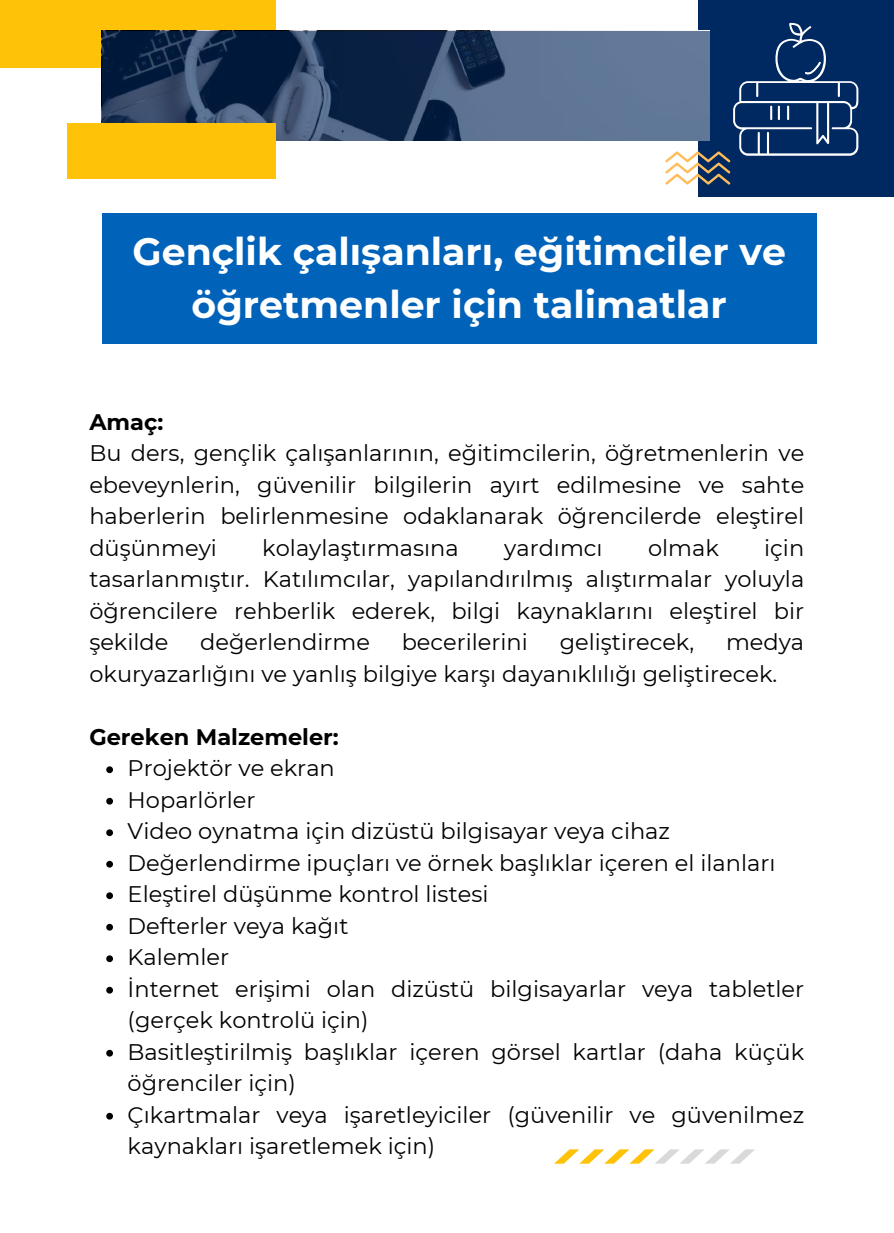
<style>
.page{position:relative;width:894px;height:1233px;background:#fff}
.page>*{position:absolute;margin:0;border:0;box-sizing:border-box;transform-origin:0 0}
.t1{font:700 37.8px/52.8px "Montserrat";color:#fff;text-align:center}
.t2{font:22.5px/31.5px "Montserrat";color:#000;text-align:justify}
.t3{font:700 22.5px "Montserrat";color:#000}
</style>
<div class="page">
<div style="left:697px;top:0;width:196px;height:197px;background:#002961"></div>
<div style="left:0;top:0;width:276px;height:68px;background:#fec209"></div>
<svg style="left:554px;top:1149px;width:200px;height:15px"></svg>
<svg style="left:102px;top:31px;width:563px;height:109px"></svg>
<div style="left:67px;top:124px;width:209px;height:55px;background:#fec209"></div>
<svg style="left:665px;top:23px;width:193px;height:162px"></svg>
<div style="left:102px;top:213px;width:714px;height:131px;background:#0062b9"></div>
<svg style="left:106px;top:766px;width:7px;height:7px"></svg>
<svg style="left:106px;top:798px;width:7px;height:7px"></svg>
<svg style="left:106px;top:829px;width:7px;height:7px"></svg>
<svg style="left:106px;top:861px;width:7px;height:7px"></svg>
<svg style="left:106px;top:892px;width:7px;height:7px"></svg>
<svg style="left:106px;top:924px;width:7px;height:7px"></svg>
<svg style="left:106px;top:955px;width:7px;height:7px"></svg>
<svg style="left:106px;top:987px;width:7px;height:7px"></svg>
<svg style="left:106px;top:1050px;width:7px;height:7px"></svg>
<svg style="left:106px;top:1113px;width:7px;height:7px"></svg>
<h1 class="t1" style="left:133px;top:225px;width:654px">Gençlik çalışanları, eğitimciler ve öğretmenler için talimatlar</h1>
<p class="t3" style="left:89px;top:408px;width:75px">Amaç:</p>
<p class="t2" style="left:89px;top:438px;width:716px">Bu ders, gençlik çalışanlarının, eğitimcilerin, öğretmenlerin ve ebeveynlerin, güvenilir bilgilerin ayırt edilmesine ve sahte haberlerin belirlenmesine odaklanarak öğrencilerde eleştirel düşünmeyi</p>
<p class="t2" style="left:89px;top:532px;width:716px;text-indent:674px">için tasarlanmıştır. Katılımcılar, yapılandırılmış alıştırmalar yoluyla öğrencilere rehberlik ederek, bilgi kaynaklarını eleştirel bir şekilde</p>
<p class="t2" style="left:262px;top:532px;width:198px">kolaylaştırmasına</p>
<p class="t2" style="left:504px;top:532px;width:100px">yardımcı</p>
<p class="t2" style="left:647px;top:532px;width:72px">olmak</p>
<p class="t2" style="left:89px;top:627px;width:716px;text-indent:636px">medya okuryazarlığını ve yanlış bilgiye karşı dayanıklılığı geliştirecek.</p>
<p class="t2" style="left:200px;top:627px;width:171px">değerlendirme</p>
<p class="t2" style="left:401px;top:627px;width:128px">becerilerini</p>
<p class="t2" style="left:559px;top:627px;width:136px">geliştirecek,</p>
<p class="t3" style="left:89px;top:723px;width:251px">Gereken Malzemeler:</p>
<p class="t2" style="left:128px;top:753px;width:678px;text-align:left">Projektör ve ekran<br>Hoparlörler<br>Video oynatma için dizüstü bilgisayar veya cihaz Değerlendirme ipuçları ve örnek başlıklar içeren el ilanları Eleştirel düşünme kontrol listesi<br>Defterler veya kağıt<br>Kalemler<br>İnternet erişimi olan dizüstü bilgisayarlar veya tabletler (gerçek kontrolü için)<br>Basitleştirilmiş başlıklar içeren görsel kartlar (daha küçük öğrenciler için)<br>Çıkartmalar veya işaretleyiciler (güvenilir ve güvenilmez kaynakları işaretlemek için)</p>
</div>
